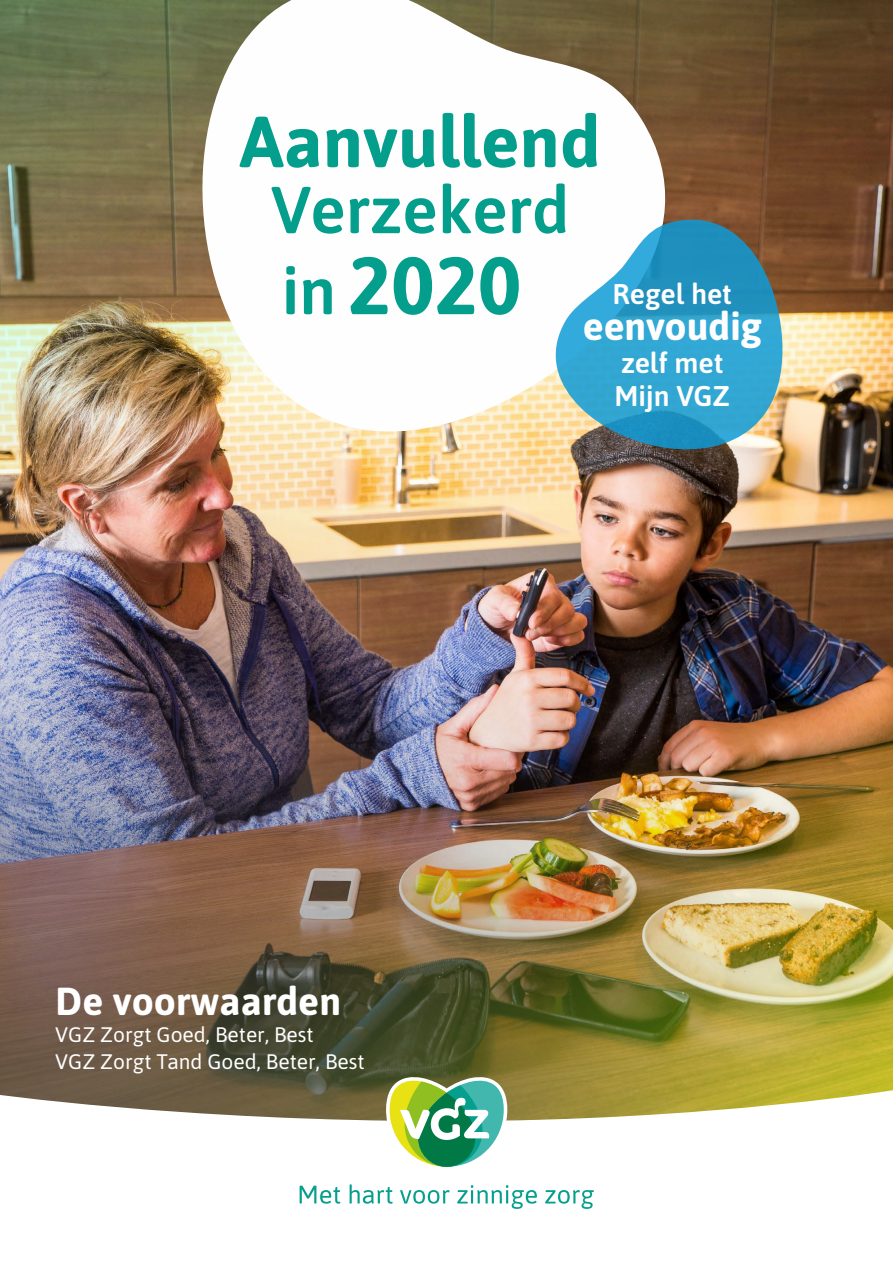
<style>
.page{position:relative;width:893px;height:1263px;background:#fff}
.page>*{position:absolute;margin:0;border:0;box-sizing:border-box;transform-origin:0 0}
.t1{font:700 81px "Asap";color:#059f8e}
.t2{font:700 72px "Asap";color:#059f8e}
.t3{font:600 66px "Asap";color:#059f8e}
.t4{font:700 39px "Asap";color:#fff}
.t5{font:600 28.5px/33px "Asap";letter-spacing:-.005em;color:#fff}
.t6{font:21px/27px "Asap";color:#fff}
.s1{font-weight:600;font-size:66px}
</style>
<div class="page">
<img style="left:0;top:0;width:893px;height:1088px">
<svg style="left:0;top:1088px;width:893px;height:116px"></svg>
<svg style="left:300px;top:1186px;width:40px;height:18px"></svg>
<svg style="left:350px;top:1184px;width:43px;height:20px"></svg>
<svg style="left:400px;top:1190px;width:49px;height:14px"></svg>
<svg style="left:457px;top:1185px;width:80px;height:24px"></svg>
<svg style="left:545px;top:1190px;width:49px;height:19px"></svg>
<svg style="left:386px;top:1077px;width:121px;height:93px"></svg>
<h2 class="t2" style="left:240px;top:91px;width:362px">Aanvullend</h2>
<h3 class="t3" style="left:271px;top:163px;width:300px">Verzekerd</h3>
<h1 class="t1" style="left:282px;top:228px;width:241px"><span class="s1">in</span> 2020</h1>
<h3 class="t5" style="left:613px;top:276px;width:121px">Regel het</h3>
<h3 class="t4" style="left:583px;top:299px;width:180px">eenvoudig</h3>
<h3 class="t5" style="left:615px;top:345px;width:117px">zelf met<br>Mijn VGZ</h3>
<h3 class="t4" style="left:55px;top:973px;width:287px">De voorwaarden</h3>
<p class="t6" style="left:55px;top:1019px;width:311px">VGZ Zorgt Goed, Beter, Best<br>VGZ Zorgt Tand Goed, Beter, Best</p>
</div>
